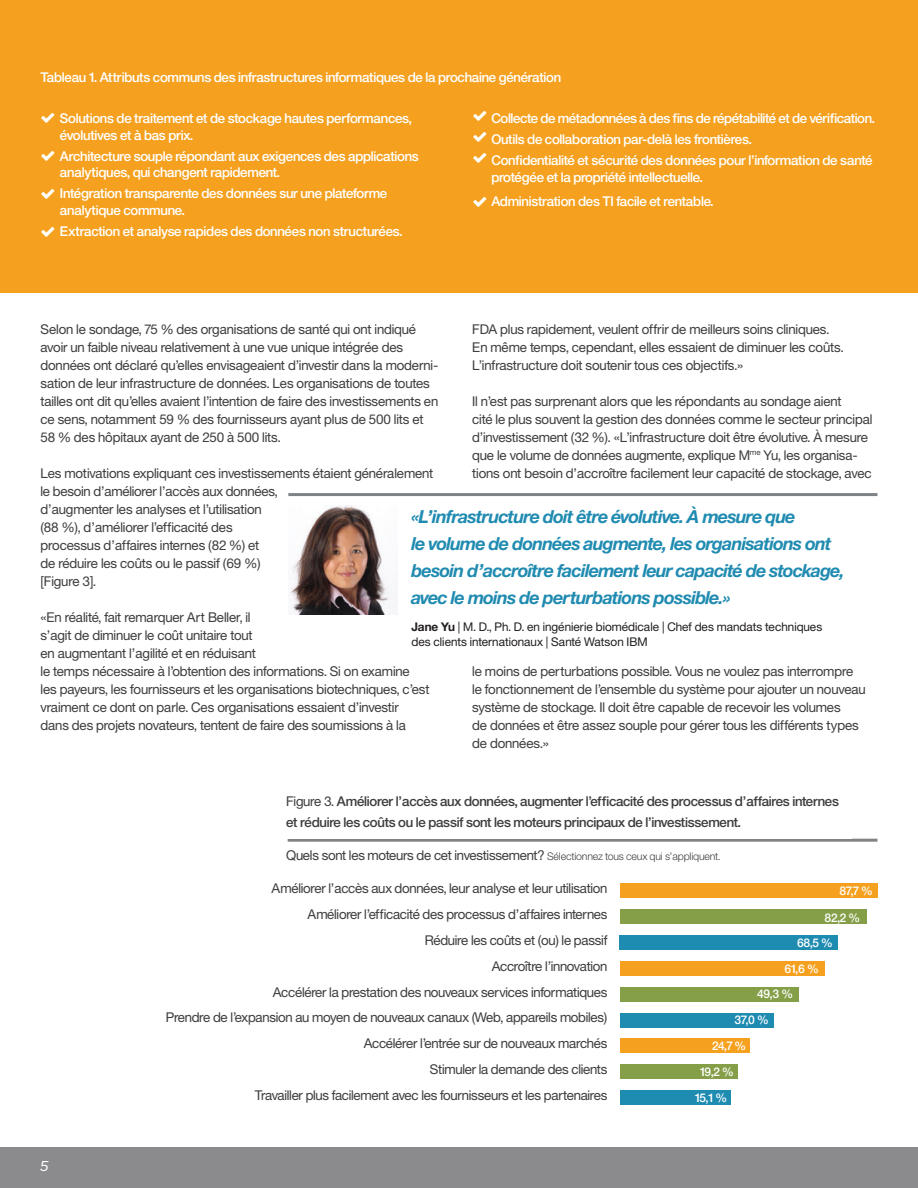
<style>
.page{position:relative;width:918px;height:1188px;background:#fff}
.page>*{position:absolute;margin:0;border:0;box-sizing:border-box;transform-origin:0 0}
.t1{font:italic 700 18px/27px "Helv Neuefor IBM";letter-spacing:-.03em;color:#208bb0}
.t2{font:italic 15px "Proxima Nova";color:#fff}
.t3{font:13.5px/18px "Helv Neuefor IBM";letter-spacing:-.01em;color:#3e3e3f}
.t4{font:500 13.5px/16.5px "Helv Neuefor IBM";letter-spacing:-.02em;color:#fff}
.t5{font:500 13.5px/21px "Helv Neuefor IBM";letter-spacing:-.02em;color:#3e3e3f}
.t6{font:12px/15px "Helv Neuefor IBM";color:#231f20}
.t7{font:500 12px "Helv Neuefor IBM";letter-spacing:-.02em;color:#fff}
.s1{font-weight:700}
.s2{font-weight:400}
.s3{font-weight:300;font-size:10.5px}
</style>
<div class="page">
<div style="left:0;top:0;width:918px;height:293px;background:#f5a11f"></div>
<div style="left:0;top:1148px;width:918px;height:40px;background:#8b8a8d"></div>
<hr style="left:288px;top:839px;width:589px;height:3px;background:#808385">
<div style="left:620px;top:883px;width:258px;height:15px;background:#f5a11f"></div>
<div style="left:620px;top:909px;width:246px;height:15px;background:#849f48"></div>
<div style="left:620px;top:935px;width:218px;height:15px;background:#1e8bb1"></div>
<div style="left:620px;top:961px;width:205px;height:15px;background:#f5a11f"></div>
<div style="left:620px;top:987px;width:179px;height:14px;background:#849f48"></div>
<div style="left:620px;top:1013px;width:154px;height:14px;background:#1e8bb1"></div>
<div style="left:620px;top:1039px;width:130px;height:14px;background:#f5a11f"></div>
<div style="left:620px;top:1064px;width:117px;height:15px;background:#849f48"></div>
<div style="left:620px;top:1090px;width:110px;height:15px;background:#1e8bb1"></div>
<hr style="left:288px;top:493px;width:590px;height:3px;background:#808385">
<img style="left:290px;top:505px;width:108px;height:110px">
<p class="t4" style="left:40px;top:69px;width:522px">Tableau 1. Attributs communs des infrastructures informatiques de la prochaine génération</p>
<p class="t4" style="left:60px;top:110px;width:353px">Solutions de traitement et de stockage hautes performances, évolutives et à bas prix.</p>
<p class="t4" style="left:60px;top:147px;width:360px">Architecture souple répondant aux exigences des applications analytiques, qui changent rapidement.</p>
<p class="t4" style="left:60px;top:185px;width:329px">Intégration transparente des données sur une plateforme analytique commune.</p>
<p class="t4" style="left:60px;top:222px;width:344px">Extraction et analyse rapides des données non structurées.</p>
<p class="t4" style="left:491px;top:108px;width:385px;line-height:21px">Collecte de métadonnées à des fins de répétabilité et de vérification.<br>Outils de collaboration par-delà les frontières.<br>Confidentialité et sécurité des données pour l’information de santé</p>
<p class="t4" style="left:491px;top:165px;width:224px;line-height:24px">protégée et la propriété intellectuelle.<br>Administration des TI facile et rentable.</p>
<p class="t3" style="left:40px;top:320px;width:399px">Selon le sondage, 75 % des organisations de santé qui ont indiqué avoir un faible niveau relativement à une vue unique intégrée des données ont déclaré qu’elles envisageaient d’investir dans la moderni&shy;sation de leur infrastructure de données. Les organisations de toutes tailles ont dit qu’elles avaient l’intention de faire des investissements en ce sens, notamment 59 % des fournisseurs ayant plus de 500 lits et 58 % des hôpitaux ayant de 250 à 500 lits.</p>
<p class="t3" style="left:40px;top:463px;width:394px">Les motivations expliquant ces investissements étaient généralement le besoin d’améliorer l’accès aux données,<br>d’augmenter les analyses et l’utilisation<br>(88 %), d’améliorer l’efficacité des<br>processus d’affaires internes (82 %) et<br>de réduire les coûts ou le passif (69 %)<br>[Figure 3].</p>
<p class="t3" style="left:40px;top:607px;width:391px">«En réalité, fait remarquer Art Beller, il<br>s’agit de diminuer le coût unitaire tout<br>en augmentant l’agilité et en réduisant<br>le temps nécessaire à l’obtention des informations. Si on examine les payeurs, les fournisseurs et les organisations biotechniques, c’est vraiment ce dont on parle. Ces organisations essaient d’investir dans des projets novateurs, tentent de faire des soumissions à la</p>
<p class="t3" style="left:472px;top:319px;width:373px">FDA plus rapidement, veulent offrir de meilleurs soins cliniques.<br>En même temps, cependant, elles essaient de diminuer les coûts.<br>L’infrastructure doit soutenir tous ces objectifs.»</p>
<p class="t3" style="left:472px;top:391px;width:402px">Il n’est pas surprenant alors que les répondants au sondage aient<br>cité le plus souvent la gestion des données comme le secteur principal d’investissement (32 %). «L’infrastructure doit être évolutive. À mesure que le volume de données augmente, explique M<sup>me</sup> Yu, les organisa&shy;tions ont besoin d’accroître facilement leur capacité de stockage, avec</p>
<h1 class="t1" style="left:411px;top:502px;width:435px">«L’infrastructure doit être évolutive. À mesure que<br>le volume de données augmente, les organisations ont besoin d’accroître facilement leur capacité de stockage, avec le moins de perturbations possible.»</h1>
<p class="t6" style="left:411px;top:619px;width:412px"><span class="s1">Jane Yu</span> | M. D., Ph. D. en ingénierie biomédicale | Chef des mandats techniques des clients internationaux | Santé Watson IBM</p>
<p class="t3" style="left:472px;top:661px;width:395px">le moins de perturbations possible. Vous ne voulez pas interrompre le fonctionnement de l’ensemble du système pour ajouter un nouveau système de stockage. Il doit être capable de recevoir les volumes<br>de données et être assez souple pour gérer tous les différents types de données.»</p>
<p class="t5" style="left:286px;top:790px;width:554px"><span class="s2">Figure 3.</span> Améliorer l’accès aux données, augmenter l’efficacité des processus d’affaires internes et réduire les coûts ou le passif sont les moteurs principaux de l’investissement.</p>
<p class="t2" style="left:40px;top:1158px;width:10px">5</p>
<p class="t3" style="left:286px;top:846px;width:436px">Quels sont les moteurs de cet investissement? <span class="s3">Sélectionnez tous ceux qui s’appliquent.</span></p>
<p class="t3" style="left:166px;top:875px;width:443px;line-height:26px;text-align:right">Améliorer l’accès aux données, leur analyse et leur utilisation<br>Améliorer l’efficacité des processus d’affaires internes<br>Réduire les coûts et (ou) le passif<br>Accroître l’innovation<br>Accélérer la prestation des nouveaux services informatiques<br>Prendre de l’expansion au moyen de nouveaux canaux (Web, appareils mobiles)<br>Accélérer l’entrée sur de nouveaux marchés<br>Stimuler la demande des clients<br>Travailler plus facilement avec les fournisseurs et les partenaires</p>
<p class="t7" style="left:840px;top:884px;width:35px">87,7 %</p>
<p class="t7" style="left:824px;top:910px;width:37px">82,2 %</p>
<p class="t7" style="left:797px;top:936px;width:37px">68,5 %</p>
<p class="t7" style="left:785px;top:961px;width:36px">61,6 %</p>
<p class="t7" style="left:757px;top:987px;width:37px">49,3 %</p>
<p class="t7" style="left:735px;top:1012px;width:36px">37,0 %</p>
<p class="t7" style="left:712px;top:1038px;width:36px">24,7 %</p>
<p class="t7" style="left:700px;top:1065px;width:36px">19,2 %</p>
<p class="t7" style="left:695px;top:1091px;width:34px">15,1 %</p>
</div>
